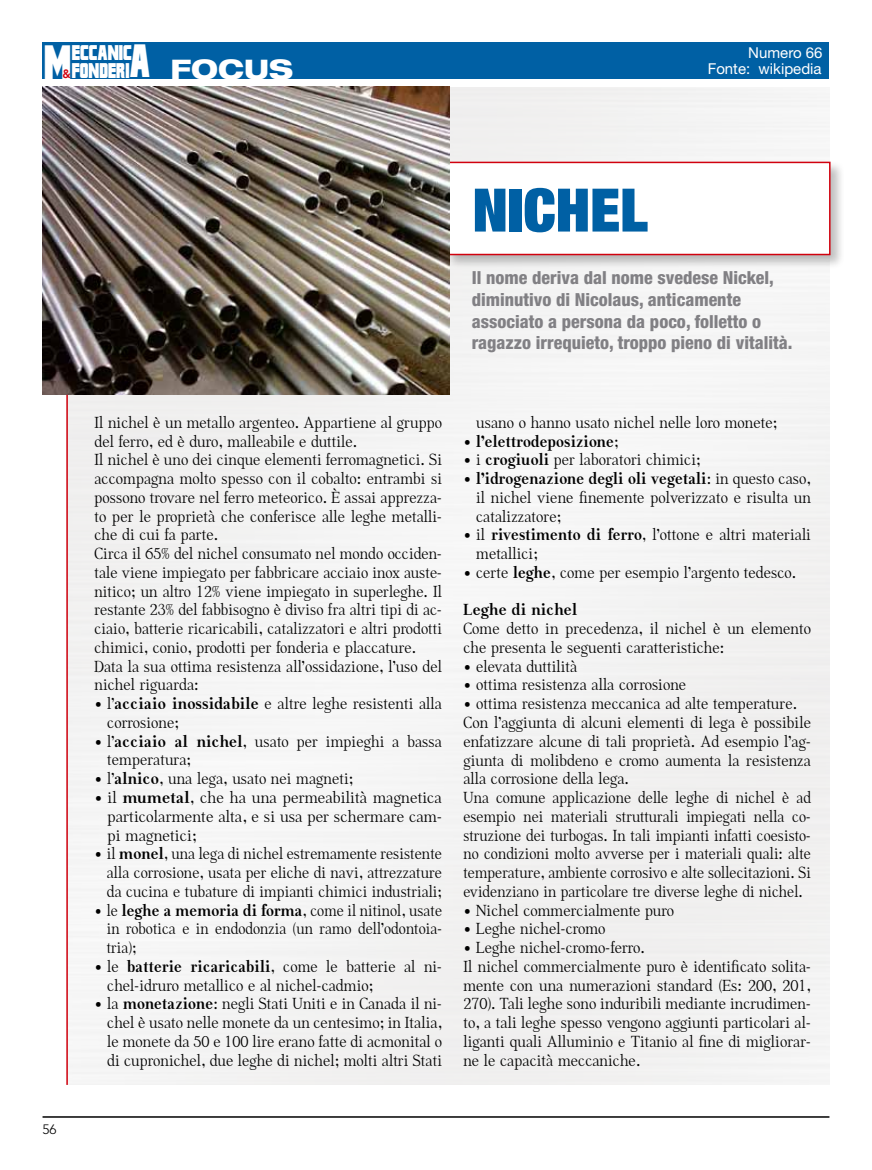
<style>
.page{position:relative;width:872px;height:1170px;background:#fff}
.page>*{position:absolute;margin:0;border:0;box-sizing:border-box;transform-origin:0 0}
.t1{font:900 condensed 60px "Helvetica Neue LT Std";color:#0060a4}
.t2{font:57.45px "Franklin M54";color:#fff;scale:.56 1}
.t3{font:19.65px/17.9px "Franklin M54";color:#fff;scale:.74 1}
.t4{font:800 condensed 18px/21.6px "Helvetica Neue LT Std";color:#818084}
.t5{font:16.5px/18.8px "Aabced";color:#000}
.t6{font:16.5px/18.8px "Aabced";color:#000;text-align:justify;scale:.95 1}
.t7{font:16.5px/18.8px "Aabced";color:#000;text-align:justify;scale:.94 1}
.t8{font:700 16.5px "Aabced";color:#000;scale:.94 1}
.t9{font:700 16.5px "Aabced";color:#000}
.t10{font:15px "Helvetica Neue LT Std";color:#fff}
.t11{font:300 13.5px "Avenir LT Std";color:#000}
.s1{font-family:"Avenir LT Std";font-weight:800;font-size:12px;color:#d1010e}
.s2{font-size:42.9px}
.s3{font-family:"Helvetica Neue LT Std";font-weight:800;font-stretch:expanded;font-size:27px}
.s4{font-weight:700}
.s5{font-weight:400}
</style>
<div class="page">
<hr style="left:43px;top:1116px;width:786px;height:1px;background:#000">
<div style="left:43px;top:43px;width:786px;height:36px;background:#0060a4"></div>
<div style="left:68px;top:87px;width:761px;height:997px;background:#f3f3f3"></div>
<div style="left:445px;top:160px;width:400px;height:110px;background:#000;opacity:.25"></div>
<div style="left:446px;top:162px;width:384px;height:93px;background:#fff;border:2px solid #d1010e"></div>
<img style="left:43px;top:87px;width:406px;height:308px">
<hr style="left:66px;top:395px;width:2px;height:689px;background:#d1010e">
<p class="t3" style="left:63px;top:44px;width:313px;text-indent:9px">ECCANIC<br><span class="s1">&amp;</span>FONDERI<span class="s2">A</span> <span class="s3">FOCUS</span></p>
<h2 class="t2" style="left:44px;top:35px;width:50px">M</h2>
<p class="t10" style="left:748px;top:44px;width:76px">Numero 66</p>
<p class="t10" style="left:707px;top:60px;width:115px">Fonte: wikipedia</p>
<p class="t11" style="left:43px;top:1121px;width:16px">56</p>
<h1 class="t1" style="left:472px;top:172px;width:177px">NICHEL</h1>
<p class="t4" style="left:472px;top:267px;width:322px">Il nome deriva dal nome svedese Nickel, diminutivo di Nicolaus, anticamente associato a persona da poco, folletto o ragazzo irrequieto, troppo pieno di vitalità.</p>
<p class="t5" style="left:94px;top:413px;width:349px">Il nichel è un metallo argenteo. Appartiene al gruppo del ferro, ed è duro, malleabile e duttile.<br>Il nichel è uno dei cinque elementi ferromagnetici. Si accompagna molto spesso con il cobalto: entrambi si possono trovare nel ferro meteorico. È assai apprezza&shy;to per le proprietà che conferisce alle leghe metalli&shy;che di cui fa parte.<br>Circa il 65% del nichel consumato nel mondo occiden&shy;tale viene impiegato per fabbricare acciaio inox auste&shy;nitico; un altro 12% viene impiegato in superleghe. Il restante 23% del fabbisogno è diviso fra altri tipi di ac&shy;ciaio, batterie ricaricabili, catalizzatori e altri prodotti chimici, conio, prodotti per fonderia e placcature.<br>Data la sua ottima resistenza all’ossidazione, l’uso del nichel riguarda:</p>
<p class="t5" style="left:107px;top:694px;width:336px;text-indent:-13px">• l’<span class="s4">acciaio inossidabile</span> e altre leghe resistenti alla corrosione;</p>
<p class="t5" style="left:107px;top:731px;width:336px;text-indent:-13px">• l’<span class="s4">acciaio al nichel</span>, usato per impieghi a bassa temperatura;</p>
<p class="t5" style="left:94px;top:769px;width:260px">• l’<span class="s4">alnico</span>, una lega, usato nei magneti;</p>
<p class="t5" style="left:108px;top:788px;width:336px;text-align:justify;text-indent:-13px">• il <span class="s4">mumetal</span>, che ha una permeabilità magnetica particolarmente alta, e si usa per schermare cam&shy;pi magnetici;</p>
<p class="t6" style="left:107px;top:844px;width:354px;text-indent:-12px">• il <span class="s4">monel</span>, una lega di nichel estremamente resistente alla corrosione, usata per eliche di navi, attrezzature da cucina e tubature di impianti chimici industriali;</p>
<p class="t7" style="left:107px;top:900px;width:358px;text-indent:-12px">• le <span class="s4">leghe a memoria di forma</span>, come il nitinol, usate in robotica e in endodonzia (un ramo dell’odontoia&shy;tria);</p>
<p class="t5" style="left:107px;top:956px;width:336px;text-indent:-13px">• le <span class="s4">batterie ricaricabili</span>, come le batterie al ni&shy;chel-idruro metallico e al nichel-cadmio;</p>
<p class="t5" style="left:107px;top:994px;width:336px;text-align:justify;text-indent:-13px">• la <span class="s4">monetazione</span>: negli Stati Uniti e in Canada il ni&shy;chel è usato nelle monete da un centesimo; in Italia, le monete da 50 e 100 lire erano fatte di acmonital o di cupronichel, due leghe di nichel; molti altri Stati</p>
<p class="t5" style="left:476px;top:413px;width:303px">usano o hanno usato nichel nelle loro monete;</p>
<p class="t8" style="left:463px;top:431px;width:167px"><span class="s5">•</span> l’elettrodeposizione<span class="s5">;</span></p>
<p class="t5" style="left:463px;top:450px;width:239px">• i <span class="s4">crogiuoli</span> per laboratori chimici;</p>
<p class="t5" style="left:476px;top:469px;width:336px;text-align:justify;text-indent:-13px">• <span class="s4">l’idrogenazione degli oli vegetali</span>: in questo caso, il nichel viene finemente polverizzato e risulta un catalizzatore;</p>
<p class="t5" style="left:476px;top:525px;width:336px;text-indent:-13px">• il <span class="s4">rivestimento di ferro</span>, l’ottone e altri materiali metallici;</p>
<p class="t5" style="left:463px;top:563px;width:334px">• certe <span class="s4">leghe</span>, come per esempio l’argento tedesco.</p>
<p class="t9" style="left:463px;top:600px;width:115px">Leghe di nichel</p>
<p class="t5" style="left:463px;top:619px;width:349px">Come detto in precedenza, il nichel è un elemento che presenta le seguenti caratteristiche:</p>
<p class="t5" style="left:463px;top:656px;width:115px">• elevata duttilità</p>
<p class="t5" style="left:463px;top:675px;width:224px">• ottima resistenza alla corrosione</p>
<p class="t5" style="left:463px;top:694px;width:349px">• ottima resistenza meccanica ad alte temperature.<br>Con l’aggiunta di alcuni elementi di lega è possibile enfatizzare alcune di tali proprietà. Ad esempio l’ag&shy;giunta di molibdeno e cromo aumenta la resistenza alla corrosione della lega.<br>Una comune applicazione delle leghe di nichel è ad esempio nei materiali strutturali impiegati nella co&shy;struzione dei turbogas. In tali impianti infatti coesisto&shy;no condizioni molto avverse per i materiali quali: alte temperature, ambiente corrosivo e alte sollecitazioni. Si evidenziano in particolare tre diverse leghe di nichel.</p>
<p class="t5" style="left:463px;top:900px;width:212px">• Nichel commercialmente puro</p>
<p class="t5" style="left:463px;top:919px;width:144px">• Leghe nichel-cromo</p>
<p class="t5" style="left:463px;top:938px;width:349px">• Leghe nichel-cromo-ferro.<br>Il nichel commercialmente puro è identificato solita&shy;mente con una numerazioni standard (Es: 200, 201, 270). Tali leghe sono induribili mediante incrudimen&shy;to, a tali leghe spesso vengono aggiunti particolari al&shy;liganti quali Alluminio e Titanio al fine di migliorar&shy;ne le capacità meccaniche.</p>
</div>
